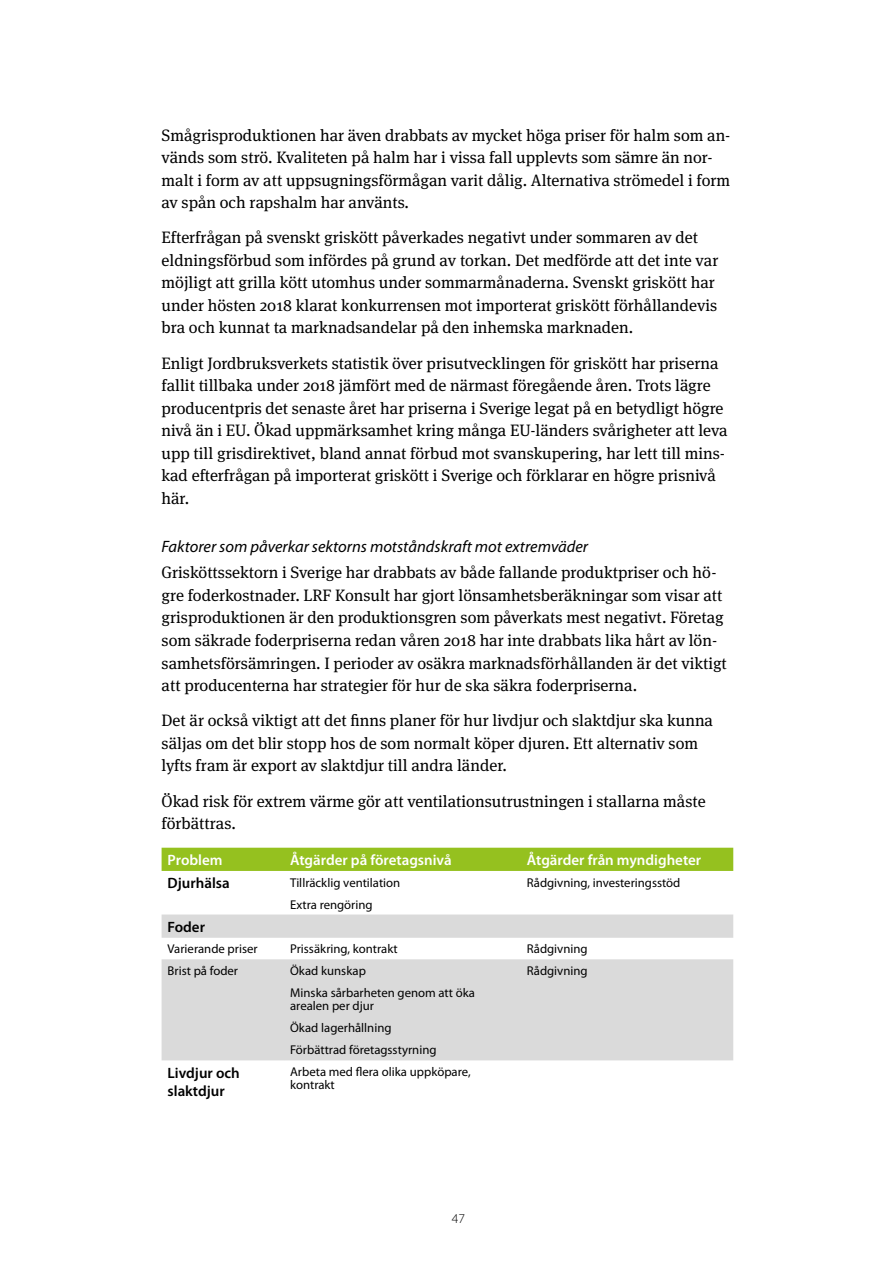
<style>
.page{position:relative;width:893px;height:1263px;background:#fff}
.page>*{position:absolute;margin:0;border:0;box-sizing:border-box;transform-origin:0 0}
.t1{font:16.5px/22.5px "Meta Serif OT";color:#000}
.t2{font:italic 16.5px "Myriad Pro";color:#000}
.t3{font:600 15px "Myriad Pro";color:#fff}
.t4{font:600 15px/18px "Myriad Pro";color:#000}
.t5{font:300 13.5px "Myriad Pro";color:#000}
.t6{font:12.75px/22px "Myriad Pro";color:#000}
</style>
<div class="page">
<div style="left:162px;top:848px;width:571px;height:23px;background:#95c11f"></div>
<svg style="left:162px;top:914px;width:571px;height:146px;background:#dfdfdf"></svg>
<p class="t1" style="left:162px;top:124px;width:570px">Smågrisproduktionen har även drabbats av mycket höga priser för halm som an&shy;vänds som strö. Kvaliteten på halm har i vissa fall upplevts som sämre än nor&shy;malt i form av att uppsugningsförmågan varit dålig. Alternativa strömedel i form av spån och rapshalm har använts.</p>
<p class="t1" style="left:162px;top:227px;width:558px">Efterfrågan på svenskt griskött påverkades negativt under sommaren av det eldningsförbud som infördes på grund av torkan. Det medförde att det inte var möjligt att grilla kött utomhus under sommarmånaderna. Svenskt griskött har under hösten 2018 klarat konkurrensen mot importerat griskött förhållandevis bra och kunnat ta marknadsandelar på den inhemska marknaden.</p>
<p class="t1" style="left:162px;top:352px;width:568px">Enligt Jordbruksverkets statistik över prisutvecklingen för griskött har priserna fallit tillbaka under 2018 jämfört med de närmast föregående åren. Trots lägre producentpris det senaste året har priserna i Sverige legat på en betydligt högre nivå än i EU. Ökad uppmärksamhet kring många EU-länders svårigheter att leva upp till grisdirektivet, bland annat förbud mot svanskupering, har lett till mins&shy;kad efterfrågan på importerat griskött i Sverige och förklarar en högre prisnivå här.</p>
<p class="t2" style="left:162px;top:536px;width:428px">Faktorer som påverkar sektorns motståndskraft mot extremväder</p>
<p class="t1" style="left:162px;top:562px;width:567px">Grisköttssektorn i Sverige har drabbats av både fallande produktpriser och hö&shy;gre foderkostnader. LRF Konsult har gjort lönsamhetsberäkningar som visar att grisproduktionen är den produktionsgren som påverkats mest negativt. Företag som säkrade foderpriserna redan våren 2018 har inte drabbats lika hårt av lön&shy;samhetsförsämringen. I perioder av osäkra marknadsförhållanden är det viktigt att producenterna har strategier för hur de ska säkra foderpriserna.</p>
<p class="t1" style="left:162px;top:710px;width:553px">Det är också viktigt att det finns planer för hur livdjur och slaktdjur ska kunna säljas om det blir stopp hos de som normalt köper djuren. Ett alternativ som lyfts fram är export av slaktdjur till andra länder.</p>
<p class="t1" style="left:162px;top:790px;width:546px">Ökad risk för extrem värme gör att ventilationsutrustningen i stallarna måste förbättras.</p>
<p class="t3" style="left:168px;top:850px;width:56px">Problem</p>
<p class="t3" style="left:290px;top:850px;width:163px">Åtgärder på företagsnivå</p>
<p class="t3" style="left:527px;top:850px;width:176px">Åtgärder från myndigheter</p>
<p class="t4" style="left:168px;top:874px;width:64px">Djurhälsa</p>
<p class="t6" style="left:290px;top:871px;width:112px">Tillräcklig ventilation<br>Extra rengöring</p>
<p class="t6" style="left:527px;top:871px;width:155px">Rådgivning, investeringsstöd</p>
<p class="t4" style="left:168px;top:917px;width:39px">Foder</p>
<p class="t6" style="left:168px;top:938px;width:92px">Varierande priser</p>
<p class="t6" style="left:290px;top:938px;width:109px">Prissäkring, kontrakt</p>
<p class="t6" style="left:527px;top:938px;width:62px">Rådgivning</p>
<p class="t6" style="left:168px;top:959px;width:72px">Brist på foder</p>
<p class="t6" style="left:290px;top:959px;width:186px">Ökad kunskap<br>Minska sårbarheten genom att öka</p>
<p class="t6" style="left:290px;top:995px;width:148px">arealen per djur<br>Ökad lagerhållning<br>Förbättrad företagsstyrning</p>
<p class="t6" style="left:527px;top:959px;width:62px">Rådgivning</p>
<p class="t4" style="left:168px;top:1063px;width:74px">Livdjur och slaktdjur</p>
<p class="t6" style="left:290px;top:1065px;width:182px;line-height:13.5px">Arbeta med flera olika uppköpare, kontrakt</p>
<p class="t5" style="left:452px;top:1210px;width:15px">47</p>
</div>
